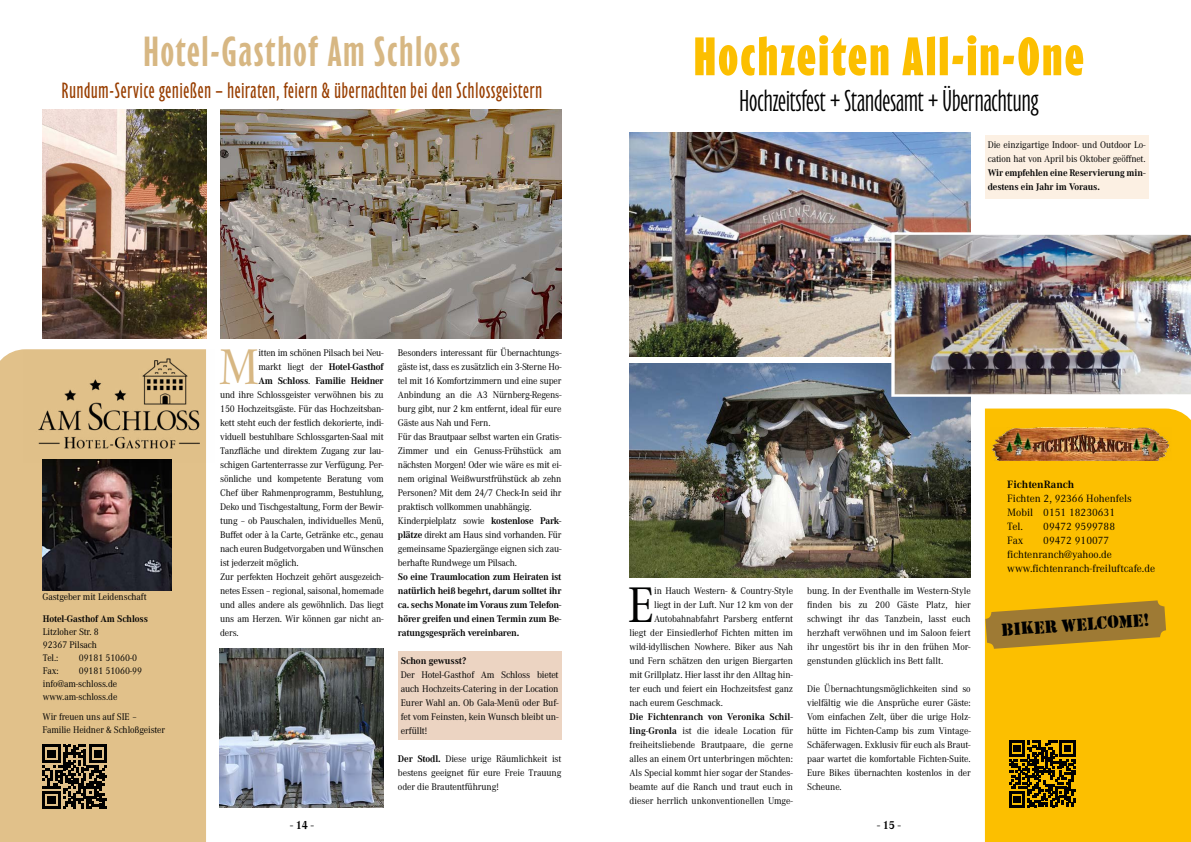
<style>
.page{position:relative;width:1191px;height:842px;background:#fff}
.page>*{position:absolute;margin:0;border:0;box-sizing:border-box;transform-origin:0 0}
.Headline_Eric_Machat{font:700 54px "Eric Machat Headline";letter-spacing:.05em;color:#fcbf00;scale:1.05 1}
.Fließtext_normal{font:51.8px "Corporate A";color:#d7b783;scale:.96 1}
.Fließtext_Initial{font:51.8px "Corporate A";color:#010202;scale:.95 1}
.Headline{font:600 42px "Eric Machat Headline";letter-spacing:.05em;color:#d7b783}
.Headline_Eric_Machat-2{font:300 30px "Eric Machat Headline";color:#000}
.Fließtext_Initial-2{font:22px "Eric Machat Headline";letter-spacing:.04em;color:#983e01;scale:.95 1}
.t1{font:18.1px "Stencil";color:#000}
.t2{font:700 12px "Corporate A";color:#000;scale:.95 1}
.Headline-2{font:11px "Corporate A";color:#000}
.Headline-3{font:700 11px "Corporate A";color:#000}
.Fließtext_normal-2{font:10px/14px "Corporate A";letter-spacing:-.02em;color:#000;text-align:justify;scale:.96 1}
.Fließtext_normal-3{font:10px/14px "Corporate A";letter-spacing:-.02em;color:#000;text-align:justify;scale:.95 1}
.Fließtext_Initial-3{font:10px "Corporate A";letter-spacing:-.01em;color:#010202;scale:.95 1}
.Fließtext_normal-4{font:700 10px/14px "Corporate A";letter-spacing:-.02em;color:#000;text-align:justify;scale:.96 1}
.Fließtext_normal-5{font:10px/14px "Corporate A";letter-spacing:-.02em;color:#000;text-align:justify}
.Fließtext_normal-6{font:700 10px "Corporate A";letter-spacing:-.02em;color:#000;scale:.95 1}
.Fließtext_normal-7{font:700 10px "Corporate A";letter-spacing:-.02em;color:#000}
.s1{font-weight:700}
.s2{font-weight:400}
</style>
<div class="page">
<div style="left:0;top:349px;width:206px;height:493px;background:#e1c18a"></div>
<div style="left:398px;top:651px;width:163px;height:19px;background:#ecd4c2"></div>
<div style="left:398px;top:666px;width:163px;height:74px;background:#ecd4c2"></div>
<img style="left:42px;top:462px;width:129px;height:128px">
<svg style="left:42px;top:744px;width:65px;height:65px;background:#564934"></svg>
<img style="left:43px;top:109px;width:163px;height:229px">
<img style="left:629px;top:133px;width:341px;height:224px">
<img style="left:629px;top:363px;width:341px;height:214px">
<img style="left:891px;top:232px;width:300px;height:165px">
<div style="left:985px;top:408px;width:206px;height:434px;background:#fcbf00"></div>
<svg style="left:985px;top:600px;width:181px;height:49px;background:#b78c25"></svg>
<img style="left:990px;top:427px;width:181px;height:33px">
<svg style="left:1009px;top:741px;width:66px;height:66px;background:#5f4800"></svg>
<div style="left:985px;top:136px;width:163px;height:63px;background:#fcf0e3"></div>
<img style="left:23px;top:349px;width:183px;height:113px">
<img style="left:220px;top:109px;width:341px;height:229px">
<img style="left:220px;top:649px;width:164px;height:159px">
<p class="Headline" style="left:144px;top:28px;width:318px">Hotel-Gasthof Am Schloss</p>
<p class="Fließtext_Initial-2" style="left:62px;top:78px;width:507px">Rundum-Service genießen – heiraten, feiern &amp; übernachten bei den Schlossgeistern</p>
<p class="Fließtext_normal-3" style="left:42px;top:590px;width:111px">Gastgeber mit Leidenschaft</p>
<p class="Fließtext_normal-6" style="left:43px;top:612px;width:112px">Hotel-Gasthof Am Schloss</p>
<p class="Fließtext_normal-3" style="left:43px;top:625px;width:61px">Litzloher Str. 8</p>
<p class="Fließtext_normal-3" style="left:43px;top:638px;width:58px">92367 Pilsach</p>
<p class="Fließtext_normal-3" style="left:43px;top:651px;width:18px">Tel.:</p>
<p class="Fließtext_normal-3" style="left:79px;top:651px;width:63px">09181 51060-0</p>
<p class="Fließtext_normal-3" style="left:43px;top:664px;width:18px">Fax:</p>
<p class="Fließtext_normal-3" style="left:79px;top:664px;width:68px">09181 51060-99</p>
<p class="Fließtext_normal-3" style="left:43px;top:677px;width:80px">info@am-schloss.de</p>
<p class="Fließtext_normal-3" style="left:43px;top:690px;width:80px">www.am-schloss.de</p>
<p class="Fließtext_normal-3" style="left:43px;top:709px;width:130px;line-height:13px">Wir freuen uns auf SIE –<br>Familie Heidner &amp; Schloßgeister</p>
<p class="Fließtext_normal" style="left:219px;top:332px;width:44px">M</p>
<p class="Fließtext_normal-2" style="left:258px;top:345px;width:132px">itten im schönen Pilsach bei Neu-</p>
<p class="Fließtext_normal-2" style="left:258px;top:359px;width:132px">markt liegt der <span class="s1">Hotel-Gasthof</span></p>
<p class="Fließtext_normal-4" style="left:258px;top:373px;width:132px">Am Schloss<span class="s2">.</span> Familie Heidner</p>
<p class="Fließtext_normal-2" style="left:220px;top:387px;width:172px">und ihre Schlossgeister verwöhnen bis zu</p>
<p class="Fließtext_normal-2" style="left:220px;top:401px;width:172px">150 Hochzeitsgäste. Für das Hochzeitsban-</p>
<p class="Fließtext_normal-2" style="left:220px;top:415px;width:172px">kett steht euch der festlich dekorierte, indi-</p>
<p class="Fließtext_normal-2" style="left:220px;top:429px;width:172px">viduell bestuhlbare Schlossgarten-Saal mit</p>
<p class="Fließtext_normal-2" style="left:220px;top:443px;width:172px">Tanzfläche und direktem Zugang zur lau-</p>
<p class="Fließtext_normal-2" style="left:220px;top:457px;width:172px">schigen Gartenterrasse zur Verfügung. Per-</p>
<p class="Fließtext_normal-2" style="left:220px;top:471px;width:172px">sönliche und kompetente Beratung vom</p>
<p class="Fließtext_normal-2" style="left:220px;top:485px;width:172px">Chef über Rahmenprogramm, Bestuhlung,</p>
<p class="Fließtext_normal-2" style="left:220px;top:499px;width:172px">Deko und Tischgestaltung, Form der Bewir-</p>
<p class="Fließtext_normal-2" style="left:220px;top:513px;width:172px">tung – ob Pauschalen, individuelles Menü,</p>
<p class="Fließtext_normal-2" style="left:220px;top:527px;width:172px">Buffet oder à la Carte, Getränke etc., genau</p>
<p class="Fließtext_normal-2" style="left:220px;top:541px;width:172px">nach euren Budgetvorgaben und Wünschen</p>
<p class="Fließtext_normal-2" style="left:220px;top:555px;width:83px">ist jederzeit möglich.</p>
<p class="Fließtext_normal-2" style="left:220px;top:569px;width:172px">Zur perfekten Hochzeit gehört ausgezeich&shy;netes Essen – regional, saisonal, homemade und alles andere als gewöhnlich. Das liegt uns am Herzen. Wir können gar nicht an&shy;ders.</p>
<p class="Fließtext_normal-2" style="left:398px;top:345px;width:172px">Besonders interessant für Übernachtungs&shy;gäste ist, dass es zusätzlich ein 3-Sterne Ho&shy;tel mit 16 Komfortzimmern und eine super Anbindung an die A3 Nürnberg-Regens&shy;burg gibt, nur 2 km entfernt, ideal für eure Gäste aus Nah und Fern.</p>
<p class="Fließtext_normal-2" style="left:398px;top:429px;width:172px">Für das Brautpaar selbst warten ein Gratis-Zimmer und ein Genuss-Frühstück am nächsten Morgen! Oder wie wäre es mit ei&shy;nem original Weißwurstfrühstück ab zehn Personen? Mit dem 24/7 Check-In seid ihr praktisch vollkommen unabhängig.</p>
<p class="Fließtext_normal-2" style="left:398px;top:513px;width:172px">Kinderpielplatz sowie <span class="s1">kostenlose Park&shy;plätze</span> direkt am Haus sind vorhanden. Für gemeinsame Spaziergänge eignen sich zau&shy;berhafte Rundwege um Pilsach.</p>
<p class="Fließtext_normal-4" style="left:398px;top:569px;width:172px">So eine Traumlocation zum Heiraten ist natürlich heiß begehrt, darum solltet ihr ca. sechs Monate im Voraus zum Telefon&shy;hörer greifen und einen Termin zum Be&shy;ratungsgespräch vereinbaren.</p>
<p class="Fließtext_normal-7" style="left:401px;top:654px;width:67px">Schon gewusst?</p>
<p class="Fließtext_normal-5" style="left:401px;top:667px;width:159px">Der Hotel-Gasthof Am Schloss bietet auch Hochzeits-Catering in der Location Eurer Wahl an. Ob Gala-Menü oder Buf&shy;fet vom Feinsten, kein Wunsch bleibt un&shy;erfüllt!</p>
<p class="Fließtext_normal-2" style="left:398px;top:751px;width:172px"><span class="s1">Der Stodl.</span> Diese urige Räumlichkeit ist bestens geeignet für eure Freie Trauung oder die Brautentführung!</p>
<p class="Headline_Eric_Machat" style="left:694px;top:27px;width:372px">Hochzeiten All-in-One</p>
<p class="Headline_Eric_Machat-2" style="left:739px;top:85px;width:301px">Hochzeitsfest + Standesamt + Übernachtung</p>
<p class="Fließtext_normal-3" style="left:987px;top:138px;width:168px">Die einzigartige Indoor- und Outdoor Lo&shy;cation hat von April bis Oktober geöffnet.<br><span class="s1">Wir empfehlen eine Reservierung min&shy;destens ein Jahr im Voraus.</span></p>
<p class="Fließtext_Initial" style="left:628px;top:570px;width:30px">E</p>
<p class="Fließtext_Initial-3" style="left:654px;top:584px;width:148px">in Hauch Western- &amp; Country-Style</p>
<p class="Fließtext_Initial-3" style="left:654px;top:598px;width:148px">liegt in der Luft. Nur 12 km von der</p>
<p class="Fließtext_Initial-3" style="left:654px;top:612px;width:148px">Autobahnabfahrt Parsberg entfernt</p>
<p class="Fließtext_Initial-3" style="left:629px;top:626px;width:174px">liegt der Einsiedlerhof Fichten mitten im</p>
<p class="Fließtext_Initial-3" style="left:629px;top:640px;width:174px">wild-idyllischen Nowhere. Biker aus Nah</p>
<p class="Fließtext_Initial-3" style="left:629px;top:654px;width:174px">und Fern schätzen den urigen Biergarten</p>
<p class="Fließtext_Initial-3" style="left:629px;top:668px;width:174px">mit Grillplatz. Hier lasst ihr den Alltag hin-</p>
<p class="Fließtext_Initial-3" style="left:629px;top:682px;width:174px">ter euch und feiert ein Hochzeitsfest ganz</p>
<p class="Fließtext_Initial-3" style="left:629px;top:696px;width:100px">nach eurem Geschmack.</p>
<p class="Fließtext_normal-3" style="left:629px;top:709px;width:174px"><span class="s1">Die Fichtenranch von Veronika Schil&shy;ling-Gronla</span> ist die ideale Location für freiheitsliebende Brautpaare, die gerne alles an einem Ort unterbringen möchten:<br>Als Special kommt hier sogar der Standes&shy;beamte auf die Ranch und traut euch in dieser herrlich unkonventionellen Umge-</p>
<p class="Fließtext_normal-3" style="left:807px;top:583px;width:174px">bung. In der Eventhalle im Western-Style finden bis zu 200 Gäste Platz, hier schwingt ihr das Tanzbein, lasst euch herzhaft verwöhnen und im Saloon feiert ihr ungestört bis ihr in den frühen Mor&shy;genstunden glücklich ins Bett fallt.</p>
<p class="Fließtext_normal-3" style="left:807px;top:681px;width:174px">Die Übernachtungsmöglichkeiten sind so vielfältig wie die Ansprüche eurer Gäste:<br>Vom einfachen Zelt, über die urige Holz&shy;hütte im Fichten-Camp bis zum Vintage-Schäferwagen. Exklusiv für euch als Braut&shy;paar wartet die komfortable Fichten-Suite.<br>Eure Bikes übernachten kostenlos in der Scheune.</p>
<p class="Headline-3" style="left:1007px;top:477px;width:69px">FichtenRanch</p>
<p class="Headline-2" style="left:1007px;top:491px;width:126px">Fichten 2, 92366 Hohenfels</p>
<p class="Headline-2" style="left:1007px;top:505px;width:109px">Mobil 0151 18230631</p>
<p class="Headline-2" style="left:1007px;top:519px;width:17px">Tel.</p>
<p class="Headline-2" style="left:1043px;top:519px;width:73px">09472 9599788</p>
<p class="Headline-2" style="left:1007px;top:533px;width:18px">Fax</p>
<p class="Headline-2" style="left:1043px;top:533px;width:68px">09472 910077</p>
<p class="Headline-2" style="left:1007px;top:547px;width:106px">fichtenranch@yahoo.de</p>
<p class="Headline-2" style="left:1007px;top:561px;width:149px">www.fichtenranch-freiluftcafe.de</p>
<p class="t1" style="left:1000px;top:619px;width:150px;rotate:-4deg">Biker welcome!</p>
<p class="t2" style="left:290px;top:817px;width:26px">- 14 -</p>
<p class="t2" style="left:877px;top:817px;width:26px">- 15 -</p>
</div>
